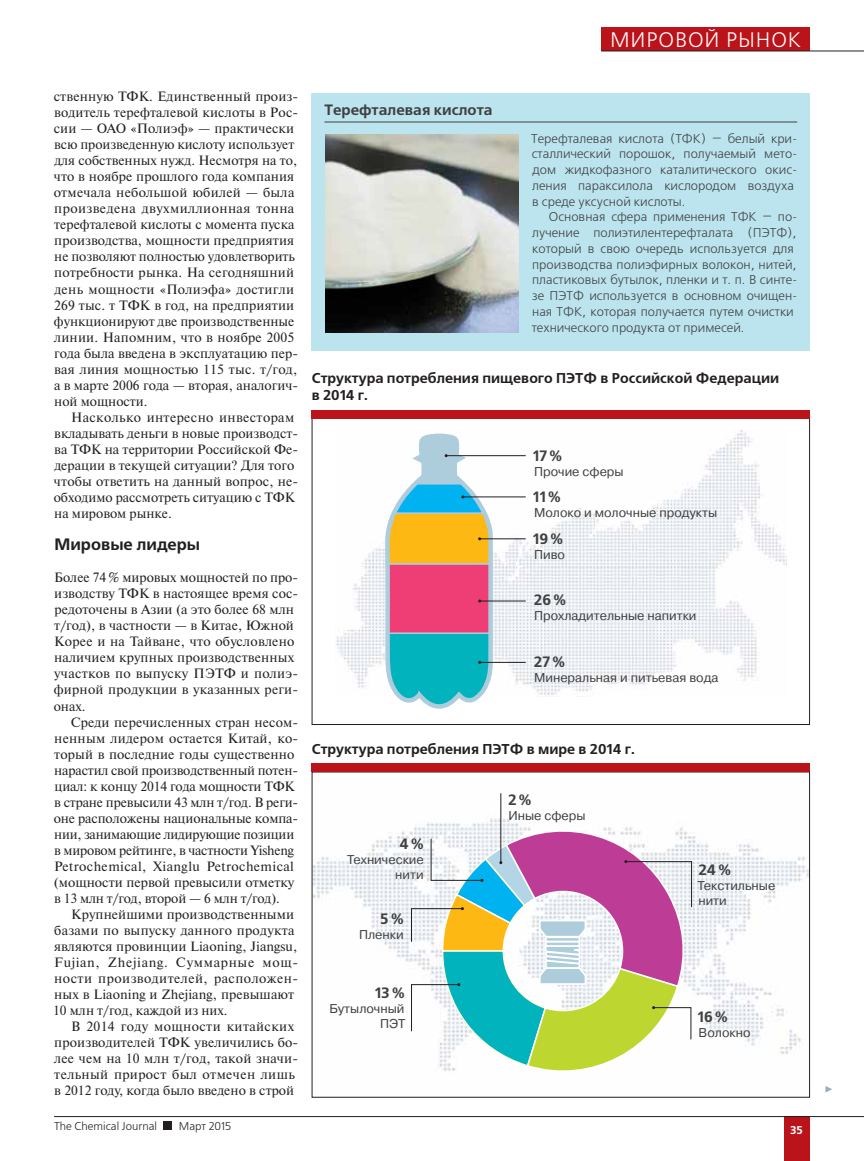
<style>
.page{position:relative;width:864px;height:1161px;background:#fff}
.page>*{position:absolute;margin:0;border:0;box-sizing:border-box;transform-origin:0 0}
.t1{font:21px "Free Set C";letter-spacing:.04em;color:#fff}
.t2{font:700 16.5px "Free Set C";color:#231f20}
.t3{font:700 15px "Free Set C";color:#404041}
.t4{font:700 14.25px/16.5px "Free Set C";color:#231f20}
.t5{font:13.5px/16px "Newton C";letter-spacing:.005em;color:#231f20}
.t6{font:12.75px/15.8px "Free Set C";color:#404041}
.t7{font:12.75px/15px "Pragmatica C";color:#404041;text-align:right}
.t8{font:11.25px "Free Set C";color:#231f20}
.t9{font:700 11.25px "Free Set C";color:#fff}
</style>
<div class="page">
<img style="left:313px;top:793px;width:494px;height:261px">
<img style="left:335px;top:430px;width:451px;height:267px">
<svg style="left:383px;top:430px;width:114px;height:576px"></svg>
<div style="left:311px;top:410px;width:498px;height:9px;background:#ba1319"></div>
<div style="left:311px;top:764px;width:498px;height:8px;background:#ba1319"></div>
<div style="left:311px;top:93px;width:498px;height:258px;background:#bbe4ee"></div>
<hr style="left:324px;top:122px;width:472px;height:1px;background:#404041">
<img style="left:325px;top:134px;width:193px;height:199px">
<hr style="left:479px;top:662px;width:46px;height:1px;background:#231f20">
<hr style="left:479px;top:601px;width:46px;height:1px;background:#231f20">
<hr style="left:479px;top:538px;width:46px;height:1px;background:#231f20">
<hr style="left:462px;top:496px;width:63px;height:1px;background:#231f20">
<hr style="left:446px;top:455px;width:79px;height:1px;background:#231f20">
<svg style="left:387px;top:437px;width:103px;height:272px"></svg>
<hr style="left:500px;top:793px;width:1px;height:69px;background:#231f20">
<svg style="left:410px;top:814px;width:282px;height:257px"></svg>
<svg style="left:825px;top:1086px;width:6px;height:6px"></svg>
<div style="left:783px;top:1116px;width:26px;height:45px;background:#ba1319"></div>
<hr style="left:54px;top:1116px;width:755px;height:1px;background:#231f20">
<hr style="left:809px;top:1116px;width:54px;height:1px;background:#231f20">
<div style="left:164px;top:1121px;width:8px;height:9px;background:#231f20"></div>
<div style="left:601px;top:27px;width:208px;height:24px;background:#ba1319"></div>
<hr style="left:601px;top:51px;width:208px;height:1px;background:#231f20">
<hr style="left:809px;top:51px;width:54px;height:1px;background:#231f20">
<h1 class="t1" style="left:609px;top:32px;width:192px">МИРОВОЙ РЫНОК</h1>
<p class="t5" style="left:54px;top:90px;width:246px">ственную ТФК. Единственный произ&shy;водитель терефталевой кислоты в Рос&shy;сии — ОАО «Полиэф» — практически всю произведенную кислоту использует для собственных нужд. Несмотря на то, что в ноябре прошлого года компания отмечала небольшой юбилей — была произведена двухмиллионная тонна терефталевой кислоты с момента пуска производства, мощности предприятия не позволяют полностью удовлетворить потребности рынка. На сегодняшний день мощности «Полиэфа» достигли 269 тыс. т ТФК в год, на предприятии функционируют две производственные линии. Напомним, что в ноябре 2005 года была введена в эксплуатацию пер&shy;вая линия мощностью 115 тыс. т/год, а в марте 2006 года — вторая, аналогич&shy;ной мощности.</p>
<p class="t5" style="left:54px;top:410px;width:246px;text-indent:17px">Насколько интересно инвесторам вкладывать деньги в новые производст&shy;ва ТФК на территории Российской Фе&shy;дерации в текущей ситуации? Для того чтобы ответить на данный вопрос, не&shy;обходимо рассмотреть ситуацию с ТФК на мировом рынке.</p>
<p class="t2" style="left:54px;top:538px;width:147px">Мировые лидеры</p>
<p class="t5" style="left:54px;top:571px;width:246px">Более 74 % мировых мощностей по про&shy;изводству ТФК в настоящее время сос&shy;редоточены в Азии (а это более 68 млн т/год), в частности — в Китае, Южной<br>Корее и на Тайване, что обусловлено наличием крупных производственных участков по выпуску ПЭТФ и полиэ&shy;фирной продукции в указанных реги&shy;онах.</p>
<p class="t5" style="left:54px;top:715px;width:246px;text-indent:17px">Среди перечисленных стран несом&shy;ненным лидером остается Китай, ко&shy;торый в последние годы существенно нарастил свой производственный потен&shy;циал: к концу 2014 года мощности ТФК в стране превысили 43 млн т/год. В реги&shy;оне расположены национальные компа&shy;нии, занимающие лидирующие позиции в мировом рейтинге, в частности Yisheng Petrochemical, Xianglu Petrochemical (мощности первой превысили отметку в 13 млн т/год, второй — 6 млн т/год).</p>
<p class="t5" style="left:53px;top:908px;width:246px;text-indent:18px">Крупнейшими производственными базами по выпуску данного продукта являются провинции Liaoning, Jiangsu, Fujian, Zhejiang. Суммарные мощ&shy;ности производителей, расположен&shy;ных в Liaoning и Zhejiang, превышают 10 млн т/год, каждой из них.</p>
<p class="t5" style="left:54px;top:1020px;width:245px;text-indent:17px">В 2014 году мощности китайских производителей ТФК увеличились бо&shy;лее чем на 10 млн т/год, такой значи&shy;тельный прирост был отмечен лишь в 2012 году, когда было введено в строй</p>
<p class="t3" style="left:324px;top:105px;width:170px">Терефталевая кислота</p>
<p class="t6" style="left:531px;top:132px;width:268px">Терефталевая кислота (ТФК) — белый кри&shy;сталлический порошок, получаемый мето&shy;дом жидкофазного каталитического окис&shy;ления параксилола кислородом воздуха в среде уксусной кислоты.</p>
<p class="t6" style="left:531px;top:210px;width:267px;text-indent:17px">Основная сфера применения ТФК — по&shy;лучение полиэтилентерефталата (ПЭТФ), который в свою очередь используется для производства полиэфирных волокон, нитей, пластиковых бутылок, пленки и т. п. В синте&shy;зе ПЭТФ используется в основном очищен&shy;ная ТФК, которая получается путем очистки технического продукта от примесей.</p>
<p class="t4" style="left:311px;top:371px;width:469px">Структура потребления пищевого ПЭТФ в Российской Федерации в 2014 г.</p>
<p class="t3" style="left:532px;top:450px;width:31px">17 %</p>
<p class="t7" style="left:534px;top:465px;width:91px">Прочие сферы</p>
<p class="t3" style="left:532px;top:491px;width:30px">11 %</p>
<p class="t7" style="left:534px;top:506px;width:184px">Молоко и молочные продукты</p>
<p class="t3" style="left:532px;top:533px;width:32px">19 %</p>
<p class="t7" style="left:534px;top:548px;width:32px">Пиво</p>
<p class="t3" style="left:533px;top:595px;width:34px">26 %</p>
<p class="t7" style="left:534px;top:610px;width:164px">Прохладительные напитки</p>
<p class="t3" style="left:533px;top:656px;width:33px">27 %</p>
<p class="t7" style="left:534px;top:671px;width:186px">Минеральная и питьевая вода</p>
<p class="t4" style="left:311px;top:742px;width:324px">Структура потребления ПЭТФ в мире в 2014 г.</p>
<p class="t3" style="left:399px;top:838px;width:26px">4 %</p>
<p class="t7" style="left:347px;top:853px;width:78px">Технические нити</p>
<p class="t3" style="left:380px;top:913px;width:25px">5 %</p>
<p class="t7" style="left:359px;top:928px;width:46px">Пленки</p>
<p class="t3" style="left:374px;top:987px;width:32px">13 %</p>
<p class="t7" style="left:329px;top:1002px;width:78px">Бутылочный<br>ПЭТ</p>
<p class="t3" style="left:508px;top:794px;width:25px">2 %</p>
<p class="t7" style="left:508px;top:809px;width:79px">Иные сферы</p>
<p class="t3" style="left:698px;top:865px;width:34px">24 %</p>
<p class="t7" style="left:697px;top:880px;width:79px;text-align:left">Текстильные нити</p>
<p class="t3" style="left:697px;top:1011px;width:32px">16 %</p>
<p class="t7" style="left:698px;top:1026px;width:53px">Волокно</p>
<p class="t8" style="left:54px;top:1122px;width:104px">The Chemical Journal</p>
<p class="t8" style="left:179px;top:1122px;width:54px">Март 2015</p>
<p class="t9" style="left:789px;top:1125px;width:14px">35</p>
</div>
